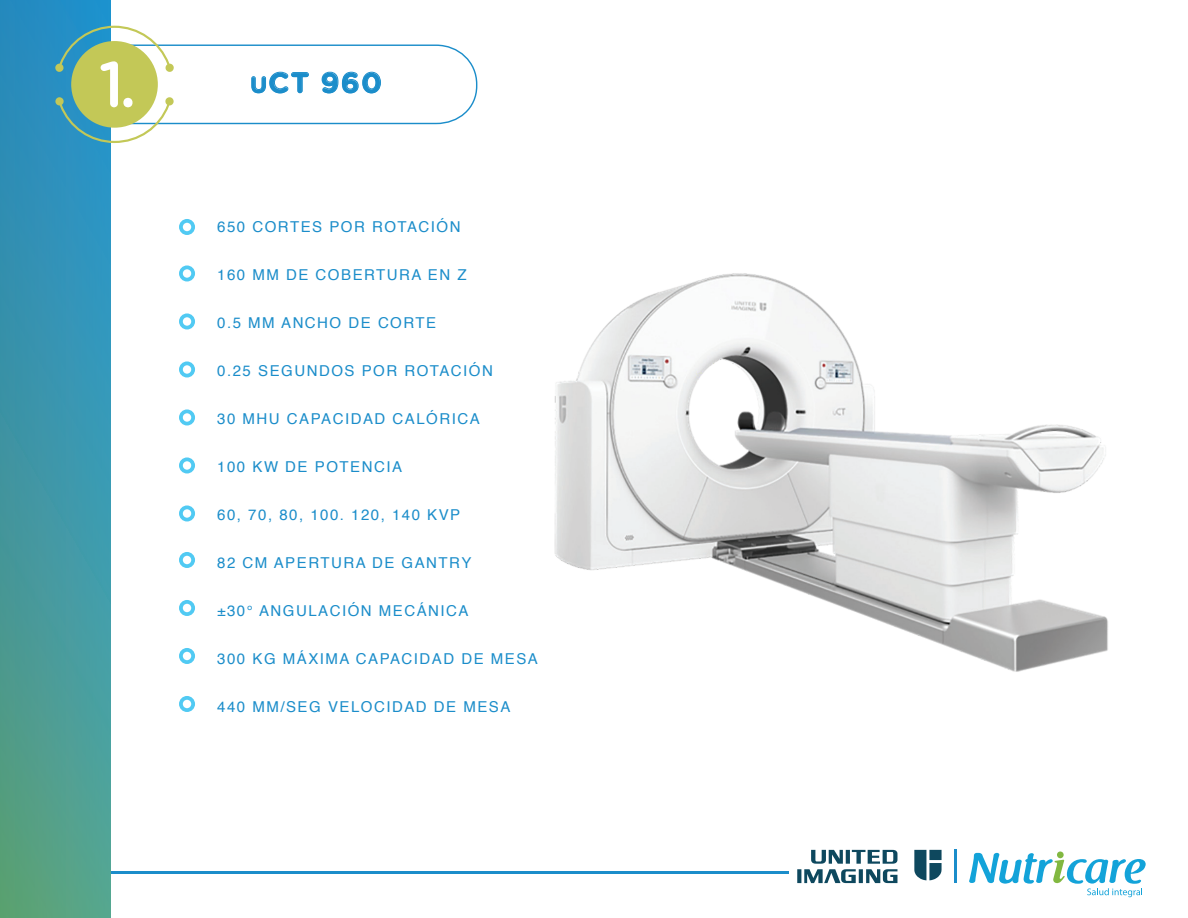
<style>
.page{position:relative;width:1188px;height:918px;background:#fff}
.page>*{position:absolute;margin:0;border:0;box-sizing:border-box;transform-origin:0 0}
.t1{font:500 64.35px "Gotham Rounded";color:#fff}
.t2{font:700 28.5px "Gotham Rounded";color:#1b8dca}
.t3{font:15px "Helvetica";letter-spacing:.1em;color:#1b8dca}
.s1{font-size:22.5px}
</style>
<div class="page">
<svg style="left:0;top:0;width:111px;height:918px;background:#3f97a5"></svg>
<svg style="left:55px;top:26px;width:423px;height:117px"></svg>
<svg style="left:969px;top:853px;width:177px;height:44px"></svg>
<div style="left:1057px;top:852px;width:7px;height:6px;background:#82b841;border-radius:50%"></div>
<hr style="left:111px;top:871px;width:677px;height:3px;background:#1b8dca">
<svg style="left:179px;top:219px;width:16px;height:16px"></svg>
<div style="left:183px;top:223px;width:8px;height:8px;background:#fff;border-radius:50%"></div>
<div style="left:179px;top:265px;width:16px;height:16px;background:#51caf3;border-radius:50%"></div>
<div style="left:183px;top:269px;width:8px;height:9px;background:#fff;border-radius:50%"></div>
<div style="left:179px;top:313px;width:16px;height:16px;background:#51caf3;border-radius:50%"></div>
<div style="left:183px;top:317px;width:8px;height:9px;background:#fff;border-radius:50%"></div>
<div style="left:179px;top:361px;width:16px;height:16px;background:#51caf3;border-radius:50%"></div>
<div style="left:183px;top:365px;width:8px;height:9px;background:#fff;border-radius:50%"></div>
<div style="left:179px;top:409px;width:16px;height:16px;background:#51caf3;border-radius:50%"></div>
<div style="left:183px;top:413px;width:8px;height:9px;background:#fff;border-radius:50%"></div>
<div style="left:179px;top:457px;width:16px;height:16px;background:#51caf3;border-radius:50%"></div>
<div style="left:183px;top:461px;width:8px;height:9px;background:#fff;border-radius:50%"></div>
<div style="left:179px;top:505px;width:16px;height:16px;background:#51caf3;border-radius:50%"></div>
<div style="left:183px;top:509px;width:8px;height:9px;background:#fff;border-radius:50%"></div>
<svg style="left:179px;top:552px;width:16px;height:16px"></svg>
<div style="left:183px;top:556px;width:8px;height:8px;background:#fff;border-radius:50%"></div>
<svg style="left:179px;top:600px;width:16px;height:16px"></svg>
<div style="left:183px;top:604px;width:8px;height:8px;background:#fff;border-radius:50%"></div>
<svg style="left:179px;top:648px;width:16px;height:16px"></svg>
<div style="left:183px;top:652px;width:8px;height:8px;background:#fff;border-radius:50%"></div>
<svg style="left:179px;top:696px;width:16px;height:16px"></svg>
<div style="left:183px;top:700px;width:8px;height:8px;background:#fff;border-radius:50%"></div>
<svg style="left:914px;top:850px;width:28px;height:30px"></svg>
<svg style="left:797px;top:850px;width:100px;height:34px"></svg>
<hr style="left:954px;top:850px;width:3px;height:33px;background:#1b8dca">
<img style="left:554px;top:273px;width:554px;height:399px">
<h1 class="t1" style="left:99px;top:38px;width:39px">1.</h1>
<h2 class="t2" style="left:250px;top:62px;width:133px"><span class="s1">U</span>CT 960</h2>
<p class="t3" style="left:217px;top:220px;width:245px">650 CORTES POR ROTACIÓN</p>
<p class="t3" style="left:217px;top:268px;width:251px">160 MM DE COBERTURA EN Z</p>
<p class="t3" style="left:217px;top:316px;width:220px">0.5 MM ANCHO DE CORTE</p>
<p class="t3" style="left:217px;top:364px;width:277px">0.25 SEGUNDOS POR ROTACIÓN</p>
<p class="t3" style="left:217px;top:412px;width:264px">30 MHU CAPACIDAD CALÓRICA</p>
<p class="t3" style="left:217px;top:460px;width:186px">100 KW DE POTENCIA</p>
<p class="t3" style="left:217px;top:508px;width:244px">60, 70, 80, 100. 120, 140 KVP</p>
<p class="t3" style="left:217px;top:556px;width:256px">82 CM APERTURA DE GANTRY</p>
<p class="t3" style="left:217px;top:604px;width:253px">±30° ANGULACIÓN MECÁNICA</p>
<p class="t3" style="left:217px;top:652px;width:322px">300 KG MÁXIMA CAPACIDAD DE MESA</p>
<p class="t3" style="left:217px;top:700px;width:295px">440 MM/SEG VELOCIDAD DE MESA</p>
</div>
